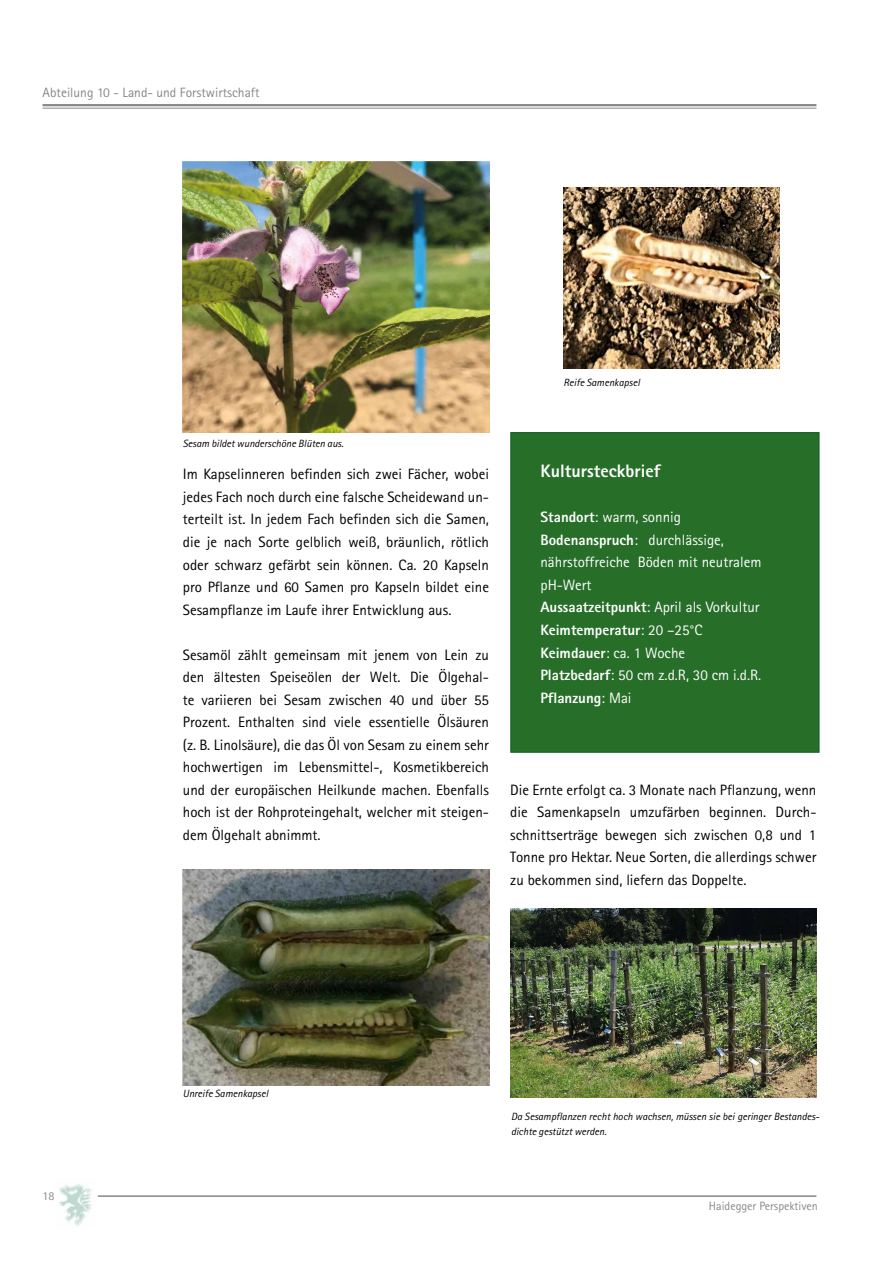
<style>
.page{position:relative;width:893px;height:1263px;background:#fff}
.page>*{position:absolute;margin:0;border:0;box-sizing:border-box;transform-origin:0 0}
.t1{font:800 18px "Rotis Sans Serif";color:#fff}
.t2{font:15px/22.5px "Rotis Sans Serif";color:#000;text-align:justify}
.t3{font:15px/22.5px "Rotis Sans Serif";color:#fff}
.t4{font:13.5px "Rotis Sans Serif";color:#878787}
.t5{font:12px "Rotis Sans Serif";color:#878787}
.t6{font:italic 10.5px/15px "Rotis Sans Serif";color:#000}
.s1{font-weight:800}
</style>
<div class="page">
<hr style="left:43px;top:104px;width:773px;height:2px;background:#878787">
<hr style="left:43px;top:108px;width:773px;height:1px;background:#878787">
<hr style="left:98px;top:1195px;width:718px;height:2px;background:#878787">
<img style="left:59px;top:1184px;width:33px;height:42px">
<img style="left:564px;top:188px;width:216px;height:181px">
<img style="left:183px;top:870px;width:306px;height:216px">
<img style="left:510px;top:909px;width:306px;height:189px">
<img style="left:183px;top:162px;width:306px;height:270px">
<div style="left:510px;top:432px;width:309px;height:321px;background:#276e29;border:1px solid #13612d"></div>
<p class="t4" style="left:43px;top:84px;width:219px">Abteilung 10 - Land- und Forstwirtschaft</p>
<p class="t5" style="left:43px;top:1189px;width:13px">18</p>
<p class="t6" style="left:183px;top:436px;width:162px">Sesam bildet wunderschöne Blüten aus.</p>
<p class="t2" style="left:183px;top:463px;width:308px">Im Kapselinneren befinden sich zwei Fächer, wobei jedes Fach noch durch eine falsche Scheidewand un&shy;terteilt ist. In jedem Fach befinden sich die Samen, die je nach Sorte gelblich weiß, bräunlich, rötlich oder schwarz gefärbt sein können. Ca. 20 Kapseln pro Pflanze und 60 Samen pro Kapseln bildet eine Sesampflanze im Laufe ihrer Entwicklung aus.</p>
<p class="t2" style="left:183px;top:643px;width:308px">Sesamöl zählt gemeinsam mit jenem von Lein zu den ältesten Speiseölen der Welt. Die Ölgehal&shy;te variieren bei Sesam zwischen 40 und über 55<br>Prozent. Enthalten sind viele essentielle Ölsäuren (z. B. Linolsäure), die das Öl von Sesam zu einem sehr hochwertigen im Lebensmittel-, Kosmetikbereich und der europäischen Heilkunde machen. Ebenfalls hoch ist der Rohproteingehalt, welcher mit steigen&shy;dem Ölgehalt abnimmt.</p>
<p class="t6" style="left:564px;top:375px;width:78px">Reife Samenkapsel</p>
<p class="t1" style="left:540px;top:460px;width:121px">Kultursteckbrief</p>
<p class="t3" style="left:540px;top:506px;width:223px"><span class="s1">Standort</span>: warm, sonnig<br><span class="s1">Bodenanspruch</span>: durchlässige, nährstoffreiche Böden mit neutralem pH-Wert<br><span class="s1">Aussaatzeitpunkt</span>: April als Vorkultur<br><span class="s1">Keimtemperatur</span>: 20 –25°C<br><span class="s1">Keimdauer</span>: ca. 1 Woche<br><span class="s1">Platzbedarf</span>: 50 cm z.d.R, 30 cm i.d.R.<br><span class="s1">Pflanzung</span>: Mai</p>
<p class="t2" style="left:510px;top:778px;width:308px">Die Ernte erfolgt ca. 3 Monate nach Pflanzung, wenn die Samenkapseln umzufärben beginnen. Durch&shy;schnittserträge bewegen sich zwischen 0,8 und 1<br>Tonne pro Hektar. Neue Sorten, die allerdings schwer zu bekommen sind, liefern das Doppelte.</p>
<p class="t6" style="left:183px;top:1086px;width:87px">Unreife Samenkapsel</p>
<p class="t6" style="left:511px;top:1108px;width:310px">Da Sesampflanzen recht hoch wachsen, müssen sie bei geringer Bestandes&shy;dichte gestützt werden.</p>
<p class="t5" style="left:709px;top:1198px;width:111px">Haidegger Perspektiven</p>
</div>
